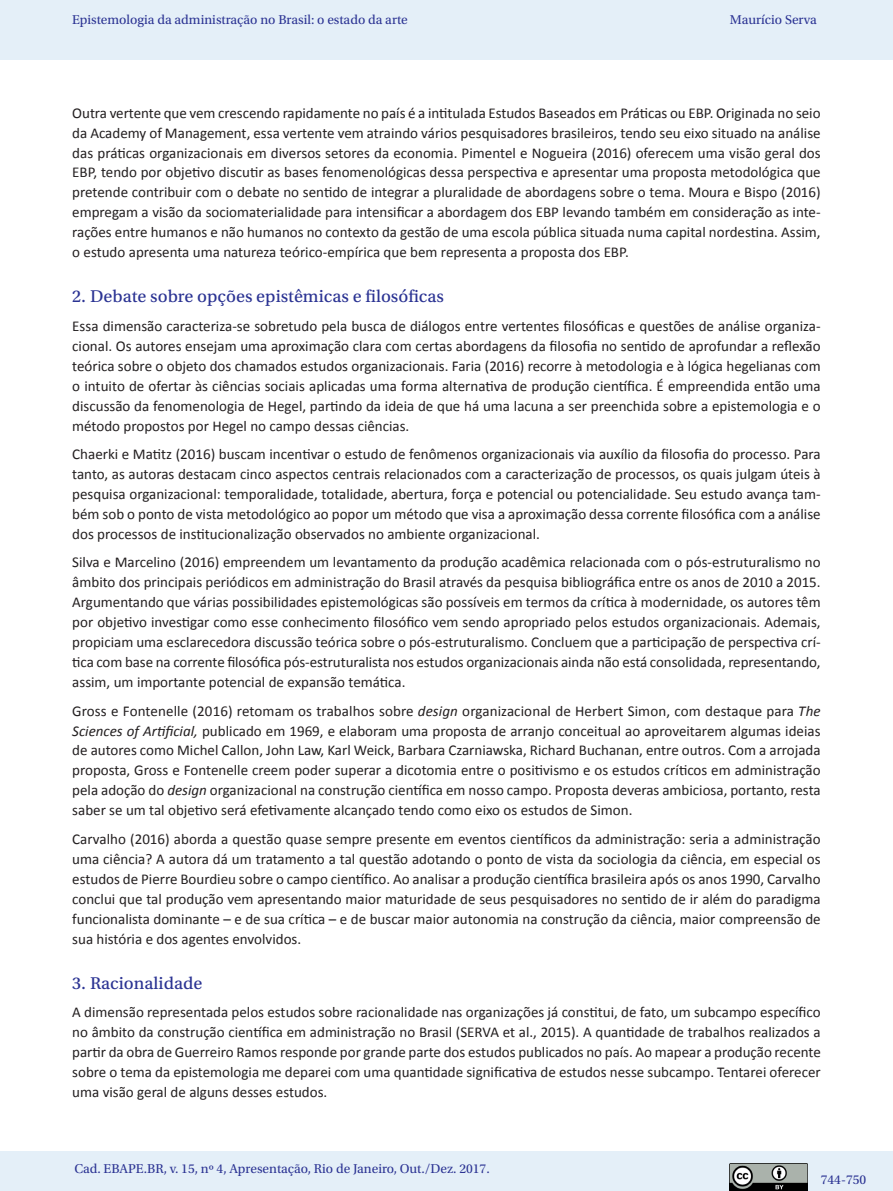
<style>
.page{position:relative;width:893px;height:1191px;background:#fff}
.page>*{position:absolute;margin:0;border:0;box-sizing:border-box;transform-origin:0 0}
._07_2_sub2{font:18px "Utopia Std Capt";color:#2b3393}
._06_0_texto{font:15px/20px "Calibri";color:#231f20;text-align:justify}
._06_0_texto-2{font:15px/20px "Calibri";color:#221e1f;text-align:justify}
.t1{font:13.5px "Utopia Std";color:#2b3393}
.s1{color:#231f20}
.s2{font-style:italic}
</style>
<div class="page">
<div style="left:0;top:1151px;width:893px;height:40px;background:#e4eff8"></div>
<img style="left:730px;top:1163px;width:77px;height:27px">
<div style="left:0;top:0;width:893px;height:60px;background:#e4eff8"></div>
<p class="t1" style="left:72px;top:12px;width:337px">Epistemologia da administração no Brasil: o estado da arte</p>
<p class="t1" style="left:730px;top:12px;width:89px">Maurício Serva</p>
<p class="_06_0_texto" style="left:72px;top:103px;width:750px">Outra vertente que vem crescendo rapidamente no país é a intitulada Estudos Baseados em Práticas ou EBP. Originada no seio da Academy of Management, essa vertente vem atraindo vários pesquisadores brasileiros, tendo seu eixo situado na análise das práticas organizacionais em diversos setores da economia. Pimentel e Nogueira (2016) oferecem uma visão geral dos EBP, tendo por objetivo discutir as bases fenomenológicas dessa perspectiva e apresentar uma proposta metodológica que pretende contribuir com o debate no sentido de integrar a pluralidade de abordagens sobre o tema. Moura e Bispo (2016) empregam a visão da sociomaterialidade para intensificar a abordagem dos EBP levando também em consideração as inte&shy;rações entre humanos e não humanos no contexto da gestão de uma escola pública situada numa capital nordestina. Assim, o estudo apresenta uma natureza teórico-empírica que bem representa a proposta dos EBP.</p>
<p class="_07_2_sub2" style="left:72px;top:287px;width:373px">2. Debate sobre opções epistêmicas e filosóficas</p>
<p class="_06_0_texto-2" style="left:72px;top:316px;width:750px">Essa dimensão caracteriza-se sobretudo pela busca de diálogos entre vertentes filosóficas e questões de análise organiza&shy;cional. Os autores ensejam uma aproximação clara com certas abordagens da filosofia no sentido de aprofundar a reflexão teórica sobre o objeto dos chamados estudos organizacionais. Faria (2016) recorre à metodologia e à lógica hegelianas com o intuito de ofertar às ciências sociais aplicadas uma forma alternativa de produção científica. É empreendida então uma discussão da fenomenologia de Hegel, partindo da ideia de que há uma <span class="s1">lacuna a ser preenchida sobre a epistemologia e o método propostos por Hegel no campo dessas ciências.</span></p>
<p class="_06_0_texto" style="left:72px;top:444px;width:750px">Chaerki e Matitz (2016) buscam incentivar o estudo de fenômenos organizacionais via auxílio da filosofia do processo. Para tanto, as autoras destacam cinco aspectos centrais relacionados com a caracterização de processos, os quais julgam úteis à pesquisa organizacional: temporalidade, totalidade, abertura, força e potencial ou potencialidade. Seu estudo avança tam&shy;bém sob o ponto de vista metodológico ao popor um método que visa a aproximação dessa corrente filosófica com a análise dos processos de institucionalização observados no ambiente organizacional.</p>
<p class="_06_0_texto" style="left:72px;top:552px;width:750px">Silva e Marcelino (2016) empreendem um levantamento da produção acadêmica relacionada com o pós-estruturalismo no âmbito dos principais periódicos em administração do Brasil através da pesquisa bibliográfica entre os anos de 2010 a 2015.<br>Argumentando que várias possibilidades epistemológicas são possíveis em termos da crítica à modernidade, os autores têm por objetivo investigar como esse conhecimento filosófico vem sendo apropriado pelos estudos organizacionais. Ademais, propiciam uma esclarecedora discussão teórica sobre o pós-estruturalismo. Concluem que a participação de perspectiva crí&shy;tica com base na corrente filosófica pós-estruturalista nos estudos organizacionais ainda não está consolidada, representando, assim, um importante potencial de expansão temática.</p>
<p class="_06_0_texto" style="left:72px;top:700px;width:750px">Gross e Fontenelle (2016) retomam os trabalhos sobre <span class="s2">design</span> organizacional de Herbert Simon, com destaque para <span class="s2">The Sciences of Artificial,</span> publicado em 1969, e elaboram uma proposta de arranjo conceitual ao aproveitarem algumas ideias de autores como Michel Callon, John Law, Karl Weick, Barbara Czarniawska, Richard Buchanan, entre outros. Com a arrojada proposta, Gross e Fontenelle creem poder superar a dicotomia entre o positivismo e os estudos críticos em administração pela adoção do <span class="s2">design</span> organizacional na construção científica em nosso campo. Proposta deveras ambiciosa, portanto, resta saber se um tal objetivo será efetivamente alcançado tendo como eixo os estudos de Simon.</p>
<p class="_06_0_texto" style="left:72px;top:829px;width:750px">Carvalho (2016) aborda a questão quase sempre presente em eventos científicos da administração: seria a administração uma ciência? A autora dá um tratamento a tal questão adotando o ponto de vista da sociologia da ciência, em especial os estudos de Pierre Bourdieu sobre o campo científico. Ao analisar a produção científica brasileira após os anos 1990, Carvalho conclui que tal produção vem apresentando maior maturidade de seus pesquisadores no sentido de ir além do paradigma funcionalista dominante – e de sua crítica – e de buscar maior autonomia na construção da ciência, maior compreensão de sua história e dos agentes envolvidos.</p>
<p class="_07_2_sub2" style="left:72px;top:973px;width:132px">3. Racionalidade</p>
<p class="_06_0_texto" style="left:72px;top:1002px;width:750px">A dimensão representada pelos estudos sobre racionalidade nas organizações já constitui, de fato, um subcampo específico no âmbito da construção científica em administração no Brasil (SERVA et al., 2015). A quantidade de trabalhos realizados a partir da obra de Guerreiro Ramos responde por grande parte dos estudos publicados no país. Ao mapear a produção recente sobre o tema da epistemologia me deparei com uma quantidade significativa de estudos nesse subcampo. Tentarei oferecer uma visão geral de alguns desses estudos.</p>
<p class="t1" style="left:74px;top:1161px;width:417px">Cad. EBAPE.BR, v. 15, nº 4, Apresentação, Rio de Janeiro, Out./Dez. 2017.</p>
<p class="t1" style="left:821px;top:1172px;width:47px">744-750</p>
</div>
